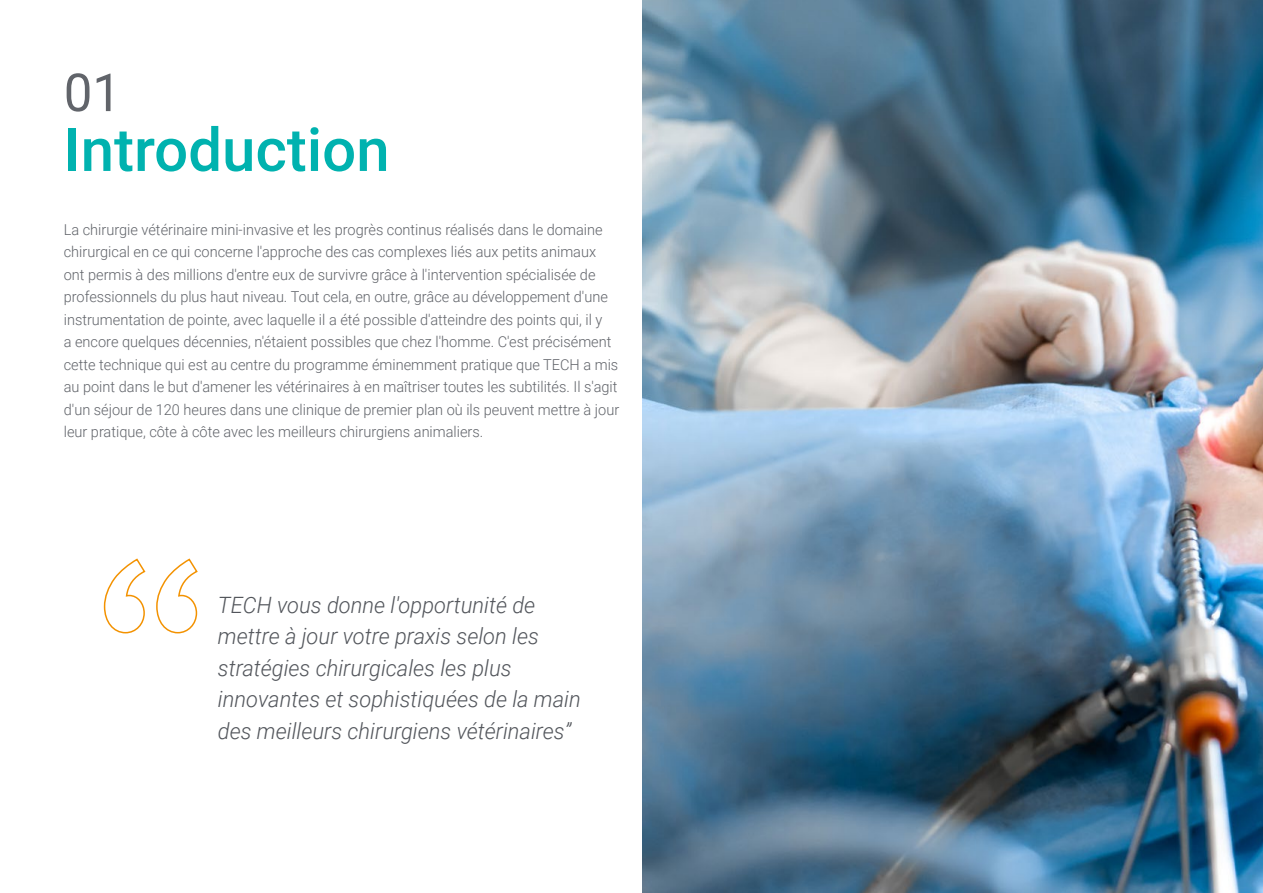
<style>
.page{position:relative;width:1263px;height:893px;background:#fff}
.page>*{position:absolute;margin:0;border:0;box-sizing:border-box;transform-origin:0 0}
.t1{font:500 60px "Roboto";color:#00b2af}
.t2{font:52.5px "Roboto";color:#61646a}
.t3{font:italic 300 22.5px/31.5px "Roboto";color:#52555b}
.t4{font:300 15px/22.5px "Roboto";color:#61646a}
</style>
<div class="page">
<svg style="left:103px;top:558px;width:95px;height:76px"></svg>
<img style="left:642px;top:0;width:621px;height:893px">
<h2 class="t2" style="left:64px;top:56px;width:59px">01</h2>
<h1 class="t1" style="left:64px;top:108px;width:327px">Introduction</h1>
<p class="t4" style="left:64px;top:217px;width:557px">La chirurgie vétérinaire mini-invasive et les progrès continus réalisés dans le domaine chirurgical en ce qui concerne l'approche des cas complexes liés aux petits animaux ont permis à des millions d'entre eux de survivre grâce à l'intervention spécialisée de professionnels du plus haut niveau. Tout cela, en outre, grâce au développement d'une instrumentation de pointe, avec laquelle il a été possible d'atteindre des points qui, il y<br>a encore quelques décennies, n'étaient possibles que chez l'homme. C'est précisément cette technique qui est au centre du programme éminemment pratique que TECH a mis au point dans le but d'amener les vétérinaires à en maîtriser toutes les subtilités. Il s'agit d'un séjour de 120 heures dans une clinique de premier plan où ils peuvent mettre à jour leur pratique, côte à côte avec les meilleurs chirurgiens animaliers.</p>
<h3 class="t3" style="left:218px;top:588px;width:364px">TECH vous donne l'opportunité de mettre à jour votre praxis selon les stratégies chirurgicales les plus innovantes et sophistiquées de la main des meilleurs chirurgiens vétérinaires”</h3>
</div>
